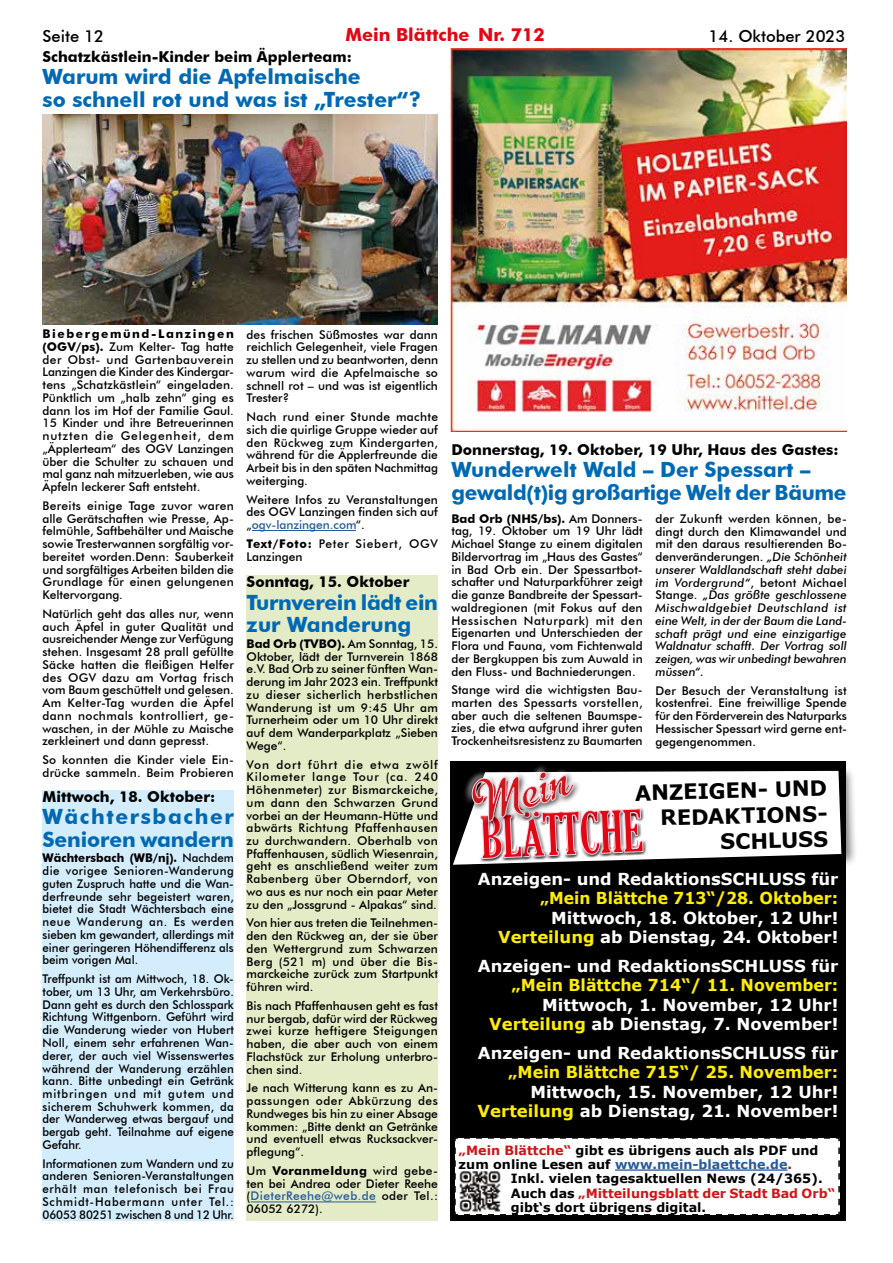
<style>
.page{position:relative;width:893px;height:1263px;background:#fff}
.page>*{position:absolute;margin:0;border:0;box-sizing:border-box;transform-origin:0 0}
.t1{font:700 21px/22.5px "Futura BT";color:#0069b4}
.t2{font:700 21px/25.7px "Verdana";color:#000;text-align:right}
.t3{font:700 21px/22.5px "Futura BT";letter-spacing:.035em;color:#0069b4}
.t4{font:700 18px "Futura BT";color:#e30613}
.t5{font:700 16.5px/19.5px "Verdana";color:#fff;text-align:right}
.t6{font:700 16.5px "Verdana";color:#ffed00;scale:.96 1}
.t7{font:700 16.5px "Verdana";color:#ffed00}
.t8{font:700 16.5px "Verdana";color:#ffed00;scale:.94 1}
.t9{font:500 16.5px "Futura BT";color:#000}
.t10{font:700 15px "Futura BT";color:#000}
.t11{font:700 12.75px "Verdana";color:#000}
.t12{font:700 12.75px "Verdana";color:#275b9b}
.t13{font:700 12.75px "Verdana";color:#cd1719}
.t14{font:500 12px/12.8px "Futura BT";color:#000;text-align:justify}
.t15{font:500 12px/12.8px "Futura BT";color:#000;text-align:justify;scale:.96 1}
.t16{font:italic 500 12px/12.8px "Futura BT";letter-spacing:-.01em;color:#000;text-align:justify}
.t17{font:500 12px/12.8px "Futura BT";letter-spacing:.06em;color:#000}
.s1{font-weight:700}
.s2{color:#275b9b}
.s3{font-style:normal}
.s4{color:#ffed00}
.s5{color:#cd1719}
.s6{color:#000}
.s7{color:#9b1c18}
</style>
<div class="page">
<img style="left:43px;top:114px;width:395px;height:210px">
<div style="left:247px;top:576px;width:191px;height:645px;background:#e3ecc6"></div>
<hr style="left:251px;top:1201px;width:125px;height:1px;background:#275b9b">
<div style="left:450px;top:761px;width:396px;height:460px;background:#000"></div>
<div style="left:455px;top:1138px;width:385px;height:77px;background:#fff"></div>
<hr style="left:615px;top:1169px;width:173px;height:2px;background:#275b9b">
<div style="left:451px;top:765px;width:408px;height:113px;background:#000;opacity:.5"></div>
<svg style="left:451px;top:765px;width:393px;height:113px"></svg>
<img style="left:458px;top:1170px;width:43px;height:42px">
<img style="left:451px;top:48px;width:395px;height:383px">
<div style="left:43px;top:790px;width:191px;height:430px;background:#d4edfc"></div>
<hr style="left:252px;top:530px;width:104px;height:1px;background:#275b9b">
<h3 class="t9" style="left:43px;top:26px;width:63px">Seite 12</h3>
<h2 class="t4" style="left:345px;top:24px;width:201px">Mein Blättche Nr. 712</h2>
<h3 class="t9" style="left:708px;top:26px;width:139px">14. Oktober 2023</h3>
<p class="t10" style="left:43px;top:47px;width:311px">Schatzkästlein-Kinder beim Äpplerteam:</p>
<h1 class="t1" style="left:43px;top:65px;width:380px">Warum wird die Apfelmaische<br>so schnell rot und was ist „Trester“?</h1>
<p class="t14" style="left:43px;top:327px;width:193px"><span class="s1">Biebergemünd-Lanzingen (OGV/ps).</span> Zum Kelter- Tag hatte der Obst- und Gartenbauverein Lanzingen die Kinder des Kindergar&shy;tens „Schatzkästlein“ eingeladen.<br>Pünktlich um „halb zehn“ ging es dann los im Hof der Familie Gaul.<br>15 Kinder und ihre Betreuerinnen nutzten die Gelegenheit, dem „Äpplerteam“ des OGV Lanzingen über die Schulter zu schauen und mal ganz nah mitzuerleben, wie aus Äpfeln leckerer Saft entsteht.</p>
<p class="t14" style="left:43px;top:499px;width:193px">Bereits einige Tage zuvor waren alle Gerätschaften wie Presse, Ap&shy;felmühle, Saftbehälter und Maische sowie Tresterwannen sorgfältig vor&shy;bereitet worden.Denn: Sauberkeit und sorgfältiges Arbeiten bilden die Grundlage für einen gelungenen Keltervorgang.</p>
<p class="t14" style="left:43px;top:607px;width:193px">Natürlich geht das alles nur, wenn auch Äpfel in guter Qualität und ausreichender Menge zur Verfügung stehen. Insgesamt 28 prall gefüllte Säcke hatten die fleißigen Helfer des OGV dazu am Vortag frisch vom Baum geschüttelt und gelesen.<br>Am Kelter-Tag wurden die Äpfel dann nochmals kontrolliert, ge&shy;waschen, in der Mühle zu Maische zerkleinert und dann gepresst.</p>
<p class="t14" style="left:43px;top:753px;width:193px">So konnten die Kinder viele Ein&shy;drücke sammeln. Beim Probieren</p>
<p class="t10" style="left:43px;top:787px;width:174px">Mittwoch, 18. Oktober:</p>
<h1 class="t3" style="left:43px;top:805px;width:193px">Wächtersbacher<br>Senioren wandern</h1>
<p class="t15" style="left:43px;top:852px;width:201px"><span class="s1">Wächtersbach (WB/nj).</span> Nachdem die vorigee Senioren-Wanderung guten Zuspruch hatte und die Wan&shy;derfreunde sehr begeistert waren, bietet die Stadt Wächtersbach eine neue Wanderung an. Es werden sieben km gewandert, allerdings mit einer geringeren Höhendifferenz als beim vorigen Mal.</p>
<p class="t15" style="left:43px;top:972px;width:201px">Treffpunkt ist am Mittwoch, 18. Ok&shy;tober, um 13 Uhr, am Verkehrsbüro.<br>Dann geht es durch den Schlosspark Richtung Wittgenborn. Geführt wird die Wanderung wieder von Hubert Noll, einem sehr erfahrenen Wan&shy;derer, der auch viel Wissenswertes während der Wanderung erzählen kann. Bitte unbedingt ein Getränk mitbringen und mit gutem und sicherem Schuhwerk kommen, da der Wanderweg etwas bergauf und bergab geht. Teilnahme auf eigene Gefahr.</p>
<p class="t15" style="left:43px;top:1157px;width:201px">Informationen zum Wandern und zu anderen Senioren-Veranstaltungen erhält man telefonisch bei Frau Schmidt-Habermann unter Tel.:<br>06053 80251 zwischen 8 und 12 Uhr.</p>
<p class="t14" style="left:247px;top:328px;width:193px">des frischen Süßmostes war dann reichlich Gelegenheit, viele Fragen zu stellen und zu beantworten, denn warum wird die Apfelmaische so schnell rot – und was ist eigentlich Trester?</p>
<p class="t14" style="left:247px;top:410px;width:193px">Nach rund einer Stunde machte sich die quirlige Gruppe wieder auf den Rückweg zum Kindergarten, während für die Äpplerfreunde die Arbeit bis in den späten Nachmittag weiterging.</p>
<p class="t14" style="left:247px;top:493px;width:193px">Weitere Infos zu Veranstaltungen des OGV Lanzingen finden sich auf „<span class="s2">ogv-lanzingen.com</span>“.</p>
<p class="t17" style="left:247px;top:537px;width:193px"><span class="s1">Text/Foto:</span> Peter Siebert, OGV<br>Lanzingen</p>
<p class="t10" style="left:247px;top:573px;width:164px">Sonntag, 15. Oktober</p>
<h1 class="t1" style="left:247px;top:591px;width:193px">Turnverein lädt ein zur Wanderung</h1>
<p class="t14" style="left:247px;top:637px;width:193px"><span class="s1">Bad Orb (TVBO).</span> Am Sonntag, 15.<br>Oktober, lädt der Turnverein 1868 e.V. Bad Orb zu seiner fünften Wan&shy;derung im Jahr 2023 ein. Treffpunkt zu dieser sicherlich herbstlichen Wanderung ist um 9:45 Uhr am Turnerheim oder um 10 Uhr direkt auf dem Wanderparkplatz „Sieben Wege“.</p>
<p class="t14" style="left:247px;top:758px;width:193px">Von dort führt die etwa zwölf Kilometer lange Tour (ca. 240<br>Höhenmeter) zur Bismarckeiche, um dann den Schwarzen Grund vorbei an der Heumann-Hütte und abwärts Richtung Pfaffenhausen zu durchwandern. Oberhalb von Pfaffenhausen, südlich Wiesenrain, geht es anschließend weiter zum Rabenberg über Oberndorf, von wo aus es nur noch ein paar Meter zu den „Jossgrund - Alpakas“ sind.</p>
<p class="t14" style="left:247px;top:917px;width:193px">Von hier aus treten die Teilnehmen&shy;den den Rückweg an, der sie über den Wettergrund zum Schwarzen Berg (521 m) und über die Bis&shy;marckeiche zurück zum Startpunkt führen wird.</p>
<p class="t14" style="left:247px;top:999px;width:193px">Bis nach Pfaffenhausen geht es fast nur bergab, dafür wird der Rückweg zwei kurze heftigere Steigungen haben, die aber auch von einem Flachstück zur Erholung unterbro&shy;chen sind.</p>
<p class="t14" style="left:247px;top:1082px;width:193px">Je nach Witterung kann es zu An&shy;passungen oder Abkürzung des Rundweges bis hin zu einer Absage kommen: „Bitte denkt an Getränke und eventuell etwas Rucksackver&shy;pflegung“.</p>
<p class="t14" style="left:247px;top:1164px;width:193px">Um <span class="s1">Voranmeldung</span> wird gebe&shy;ten bei Andrea oder Dieter Reehe (<span class="s2">DieterReehe@web.de</span> oder Tel.:<br>06052 6272).</p>
<p class="t10" style="left:451px;top:440px;width:389px">Donnerstag, 19. Oktober, 19 Uhr, Haus des Gastes:</p>
<h1 class="t1" style="left:451px;top:458px;width:397px">Wunderwelt Wald – Der Spessart – gewald(t)ig großartige Welt der Bäume</h1>
<p class="t14" style="left:451px;top:512px;width:193px"><span class="s1">Bad Orb (NHS/bs).</span> Am Donners&shy;tag, 19. Oktober um 19 Uhr lädt Michael Stange zu einem digitalen Bildervortrag im „Haus des Gastes“ in Bad Orb ein. Der Spessartbot&shy;schafter und Naturparkführer zeigt die ganze Bandbreite der Spessart&shy;waldregionen (mit Fokus auf den Hessischen Naturpark) mit den Eigenarten und Unterschieden der Flora und Fauna, vom Fichtenwald der Bergkuppen bis zum Auwald in den Fluss- und Bachniederungen.</p>
<p class="t14" style="left:451px;top:683px;width:193px">Stange wird die wichtigsten Bau&shy;marten des Spessarts vorstellen, aber auch die seltenen Baumspe&shy;zies, die etwa aufgrund ihrer guten Trockenheitsresistenz zu Baumarten</p>
<p class="t16" style="left:655px;top:512px;width:193px"><span class="s3">der Zukunft werden können, be&shy;dingt durch den Klimawandel und mit den daraus resultierenden Bo&shy;denveränderungen.</span> „Die Schönheit unserer Waldlandschaft steht dabei im Vordergrund“<span class="s3">, betont Michael Stange.</span> „Das größte geschlossene Mischwaldgebiet Deutschland ist eine Welt, in der der Baum die Land&shy;schaft prägt und eine einzigartige Waldnatur schafft. Der Vortrag soll zeigen, was wir unbedingt bewahren müssen“.</p>
<p class="t14" style="left:655px;top:684px;width:193px">Der Besuch der Veranstaltung ist kostenfrei. Eine freiwillige Spende für den Förderverein des Naturparks Hessischer Spessart wird gerne ent&shy;gegengenommen.</p>
<h1 class="t2" style="left:635px;top:781px;width:194px;rotate:-2deg">ANZEIGEN- UND<br>REDAKTIONS-<br>SCHLUSS</h1>
<h3 class="t5" style="left:478px;top:869px;width:362px">Anzeigen- und RedaktionsSCHLUSS für</h3>
<h3 class="t8" style="left:540px;top:888px;width:319px">„Mein Blättche 713“/28. Oktober:</h3>
<h3 class="t5" style="left:498px;top:908px;width:342px">Mittwoch, 18. Oktober, 12 Uhr!<br><span class="s4">Verteilung</span> ab Dienstag, 24. Oktober!</h3>
<h3 class="t5" style="left:478px;top:956px;width:362px">Anzeigen- und RedaktionsSCHLUSS für</h3>
<h3 class="t6" style="left:512px;top:975px;width:342px">„Mein Blättche 714“/ 11. November:</h3>
<h3 class="t5" style="left:489px;top:995px;width:351px">Mittwoch, 1. November, 12 Uhr!<br><span class="s4">Verteilung</span> ab Dienstag, 7. November!</h3>
<h3 class="t5" style="left:478px;top:1043px;width:362px">Anzeigen- und RedaktionsSCHLUSS für</h3>
<h3 class="t7" style="left:508px;top:1062px;width:332px">„Mein Blättche 715“/ 25. November:</h3>
<h3 class="t5" style="left:478px;top:1082px;width:362px">Mittwoch, 15. November, 12 Uhr!<br><span class="s4">Verteilung</span> ab Dienstag, 21. November!</h3>
<p class="t11" style="left:459px;top:1142px;width:361px"><span class="s5">„Mein Blättche“</span> gibt es übrigens auch als PDF und</p>
<p class="t12" style="left:459px;top:1156px;width:335px"><span class="s6">zum online Lesen auf</span> www.mein-blaettche.de<span class="s7">.</span></p>
<p class="t11" style="left:511px;top:1170px;width:313px">Inkl. vielen tagesaktuellen News (24/365).</p>
<p class="t13" style="left:511px;top:1185px;width:326px"><span class="s6">Auch das</span> „Mitteilungsblatt der Stadt Bad Orb“</p>
<p class="t11" style="left:511px;top:1199px;width:197px">gibt‘s dort übrigens digital.</p>
</div>
